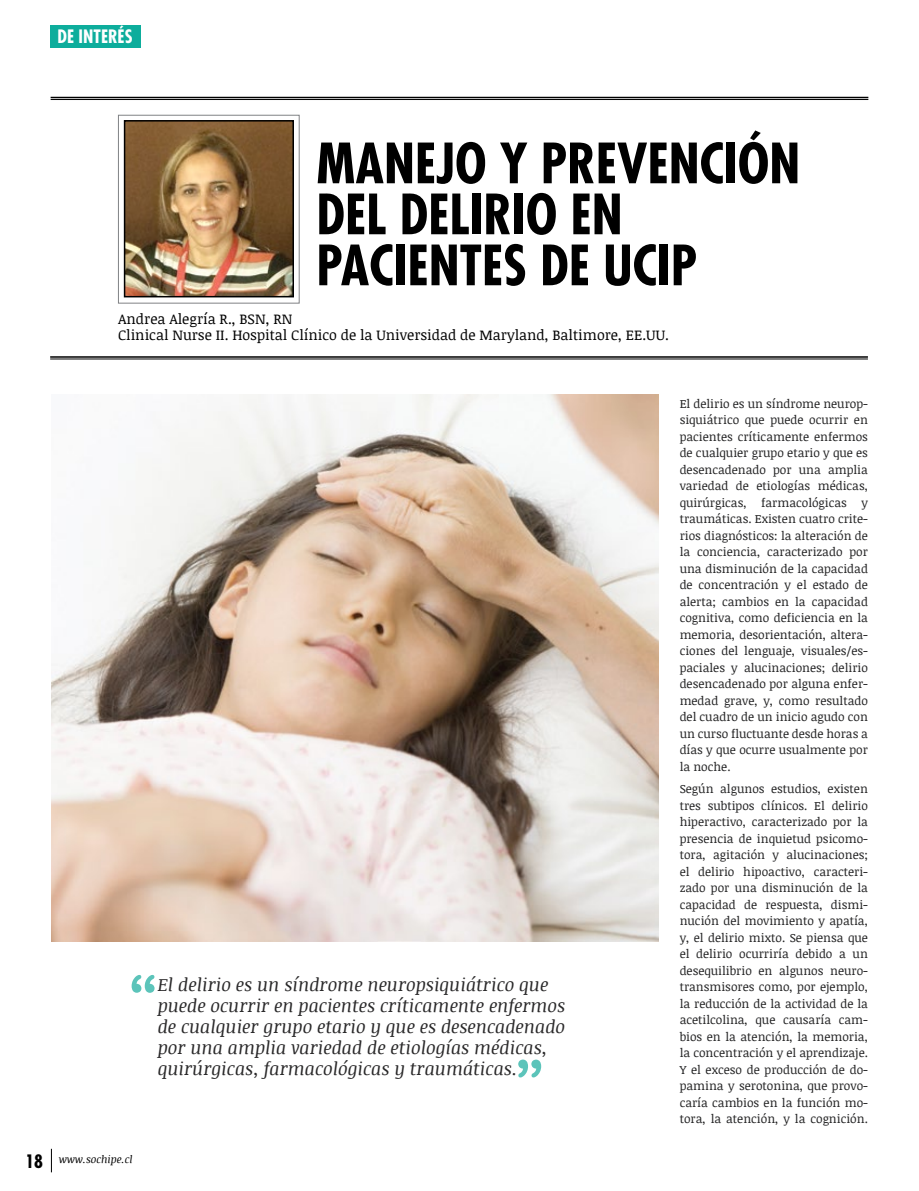
<style>
.page{position:relative;width:919px;height:1191px;background:#fff}
.page>*{position:absolute;margin:0;border:0;box-sizing:border-box;transform-origin:0 0}
.t1{font:700 condensed 54px/51px "Futura Std";color:#000}
.t2{font:italic 18px/21px "Noticia Text";color:#292829}
.t3{font:700 condensed 18px "Futura Std";color:#fff}
.t4{font:14.25px/15.8px "Noticia Text";color:#000}
.t5{font:12px/16.5px "Noticia Text";color:#222223;text-align:justify}
.t6{font:italic 10.5px "Noticia Text";color:#000}
.s1{font-family:"Futura Std";font-weight:700;font-style:normal;font-stretch:condensed;font-size:18px}
</style>
<div class="page">
<svg style="left:51px;top:1148px;width:1px;height:24px"></svg>
<div style="left:50px;top:25px;width:90px;height:22px;background:#0dad9c"></div>
<div style="left:118px;top:115px;width:181px;height:188px;border:1px solid #808285"></div>
<img style="left:127px;top:123px;width:164px;height:171px">
<div style="left:124px;top:120px;width:170px;height:177px;border:2px solid #000"></div>
<hr style="left:51px;top:97px;width:817px;height:1px;background:#000">
<hr style="left:51px;top:99px;width:817px;height:1px;background:#000">
<hr style="left:50px;top:356px;width:817px;height:2px;background:#000">
<hr style="left:50px;top:359px;width:817px;height:1px;background:#000">
<svg style="left:518px;top:1059px;width:23px;height:18px"></svg>
<svg style="left:132px;top:975px;width:22px;height:17px"></svg>
<img style="left:51px;top:395px;width:607px;height:546px">
<h2 class="t3" style="left:58px;top:25px;width:76px">DE INTERÉS</h2>
<h1 class="t1" style="left:316px;top:138px;width:485px">MANEJO Y PREVENCIÓN<br>DEL DELIRIO EN<br>PACIENTES DE UCIP</h1>
<p class="t4" style="left:118px;top:311px;width:552px">Andrea Alegría R., BSN, RN<br>Clinical Nurse II. Hospital Clínico de la Universidad de Maryland, Baltimore, EE.UU.</p>
<p class="t2" style="left:158px;top:974px;width:409px">El delirio es un síndrome neuropsiquiátrico que puede ocurrir en pacientes críticamente enfermos de cualquier grupo etario y que es desencadenado por una amplia variedad de etiologías médicas, quirúrgicas, farmacológicas y traumáticas.</p>
<p class="t6" style="left:25px;top:1152px;width:109px"><span class="s1">18</span> www.sochipe.cl</p>
<p class="t5" style="left:679px;top:395px;width:190px">El delirio es un síndrome neurop&shy;siquiátrico que puede ocurrir en pacientes críticamente enfermos de cualquier grupo etario y que es desencadenado por una amplia variedad de etiologías médicas, quirúrgicas, farmacológicas y traumáticas. Existen cuatro crite&shy;rios diagnósticos: la alteración de la conciencia, caracterizado por una disminución de la capacidad de concentración y el estado de alerta; cambios en la capacidad cognitiva, como deficiencia en la memoria, desorientación, altera&shy;ciones del lenguaje, visuales/es&shy;paciales y alucinaciones; delirio desencadenado por alguna enfer&shy;medad grave, y, como resultado del cuadro de un inicio agudo con un curso fluctuante desde horas a días y que ocurre usualmente por la noche.</p>
<p class="t5" style="left:679px;top:780px;width:190px">Según algunos estudios, existen tres subtipos clínicos. El delirio hiperactivo, caracterizado por la presencia de inquietud psicomo&shy;tora, agitación y alucinaciones; el delirio hipoactivo, caracteri&shy;zado por una disminución de la capacidad de respuesta, dismi&shy;nución del movimiento y apatía, y, el delirio mixto. Se piensa que el delirio ocurriría debido a un desequilibrio en algunos neuro&shy;transmisores como, por ejemplo, la reducción de la actividad de la acetilcolina, que causaría cam&shy;bios en la atención, la memoria, la concentración y el aprendizaje.<br>Y el exceso de producción de do&shy;pamina y serotonina, que provo&shy;caría cambios en la función mo&shy;tora, la atención, y la cognición.</p>
</div>
